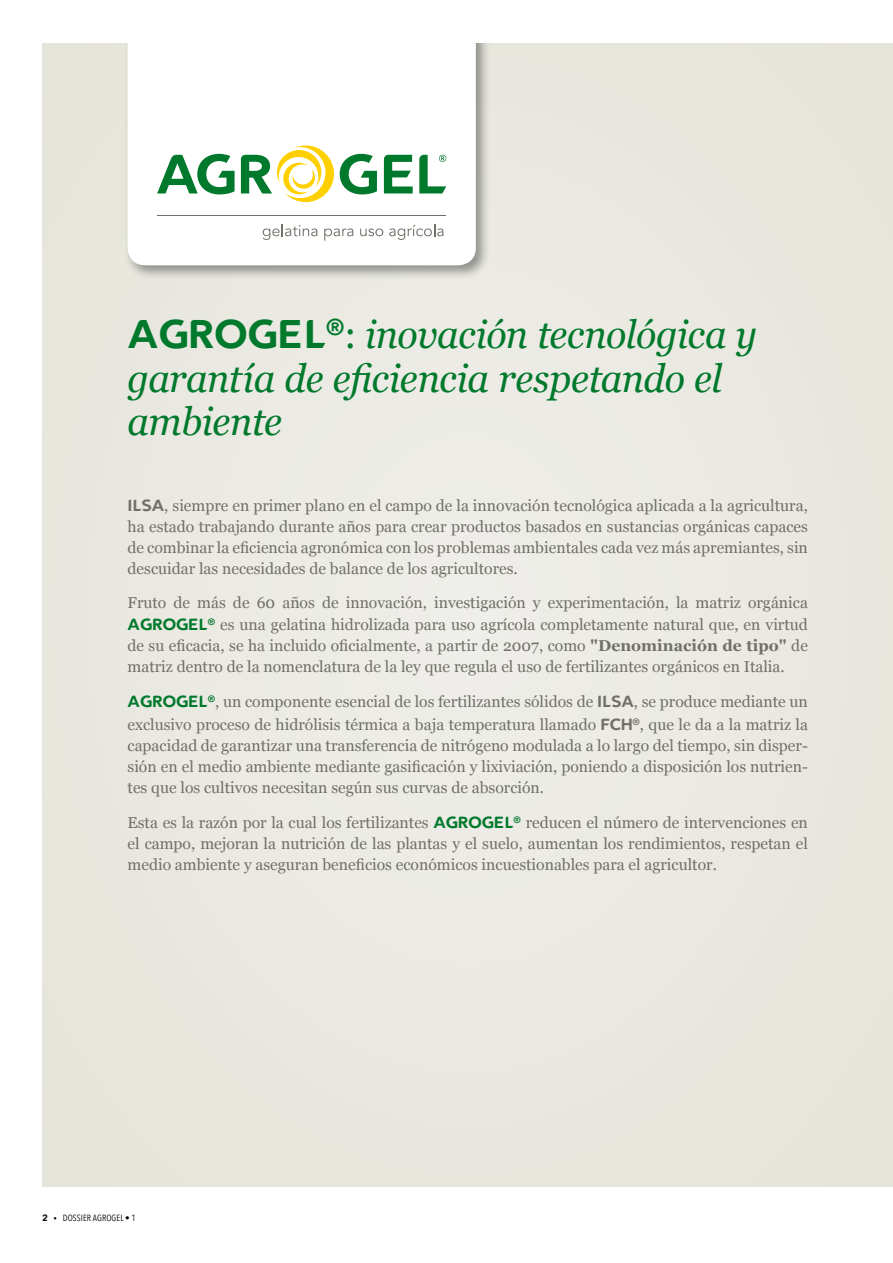
<style>
.page{position:relative;width:893px;height:1263px;background:#fff}
.page>*{position:absolute;margin:0;border:0;box-sizing:border-box;transform-origin:0 0}
.t1{font:italic 39px/43.5px "Georgia";letter-spacing:-.015em;color:#00792c}
.t2{font:15.75px/21px "Georgia";color:#707067;text-align:justify}
.t3{font:9px "Avenir Next Condensed";letter-spacing:.01em;color:#000}
.s1{font-family:"Ilsanew";font-style:normal}
.s2{font-style:normal}
.s3{font-family:"Ilsanew"}
.s4{font-family:"Ilsanew";color:#00792c}
.s5{font-weight:700}
</style>
<div class="page">
<div style="left:43px;top:43px;width:850px;height:1143px;background:#e9e8e1"></div>
<div style="left:124px;top:0;width:367px;height:280px;background:#000;opacity:.38"></div>
<div style="left:128px;top:43px;width:348px;height:222px;background:#fff"></div>
<div style="left:0;top:0;width:893px;height:43px;background:#fff"></div>
<svg style="left:157px;top:154px;width:78px;height:40px;background:#85be9a"></svg>
<svg style="left:384px;top:155px;width:29px;height:38px"></svg>
<svg style="left:340px;top:154px;width:37px;height:40px"></svg>
<svg style="left:241px;top:145px;width:93px;height:57px;background:#d9dfa2"></svg>
<hr style="left:157px;top:215px;width:289px;height:1px;background:#707067">
<svg style="left:419px;top:155px;width:27px;height:38px"></svg>
<svg style="left:263px;top:224px;width:55px;height:16px"></svg>
<svg style="left:324px;top:228px;width:29px;height:13px"></svg>
<svg style="left:360px;top:228px;width:23px;height:8px"></svg>
<svg style="left:389px;top:224px;width:55px;height:16px"></svg>
<h1 class="t1" style="left:128px;top:312px;width:631px"><span class="s1">AGROGEL</span><sup>®</sup><span class="s2">:</span> inovación tecnológica y garantía de eficiencia respetando el ambiente</h1>
<p class="t2" style="left:128px;top:494px;width:682px"><span class="s3">ILSA</span>, siempre en primer plano en el campo de la innovación tecnológica aplicada a la agricultura, ha estado trabajando durante años para crear productos basados en sustancias orgánicas capaces de combinar la eficiencia agronómica con los problemas ambientales cada vez más apremiantes, sin descuidar las necesidades de balance de los agricultores.</p>
<p class="t2" style="left:128px;top:590px;width:682px;line-height:22.5px">Fruto de más de 60 años de innovación, investigación y experimentación, la matriz orgánica<br><span class="s4">AGROGEL</span><sup>®</sup> es una gelatina hidrolizada para uso agrícola completamente natural que, en virtud</p>
<p class="t2" style="left:128px;top:634px;width:682px">de su eficacia, se ha incluido oficialmente, a partir de 2007, como <span class="s5">"Denominación de tipo"</span> de matriz dentro de la nomenclatura de la ley que regula el uso de fertilizantes orgánicos en Italia.</p>
<p class="t2" style="left:128px;top:690px;width:682px;line-height:22.5px"><span class="s4">AGROGEL</span><sup>®</sup>, un componente esencial de los fertilizantes sólidos de <span class="s3">ILSA</span>, se produce mediante un exclusivo proceso de hidrólisis térmica a baja temperatura llamado <span class="s3">FCH</span><sup>®</sup>, que le da a la matriz la</p>
<p class="t2" style="left:128px;top:734px;width:682px">capacidad de garantizar una transferencia de nitrógeno modulada a lo largo del tiempo, sin disper&shy;sión en el medio ambiente mediante gasificación y lixiviación, poniendo a disposición los nutrien&shy;tes que los cultivos necesitan según sus curvas de absorción.</p>
<p class="t2" style="left:128px;top:811px;width:682px">Esta es la razón por la cual los fertilizantes <span class="s4">AGROGEL</span><sup>®</sup> reducen el número de intervenciones en el campo, mejoran la nutrición de las plantas y el suelo, aumentan los rendimientos, respetan el medio ambiente y aseguran beneficios económicos incuestionables para el agricultor.</p>
<p class="t3" style="left:43px;top:1210px;width:95px"><span class="s3">2 •</span> DOSSIER AGROGEL • 1</p>
</div>
